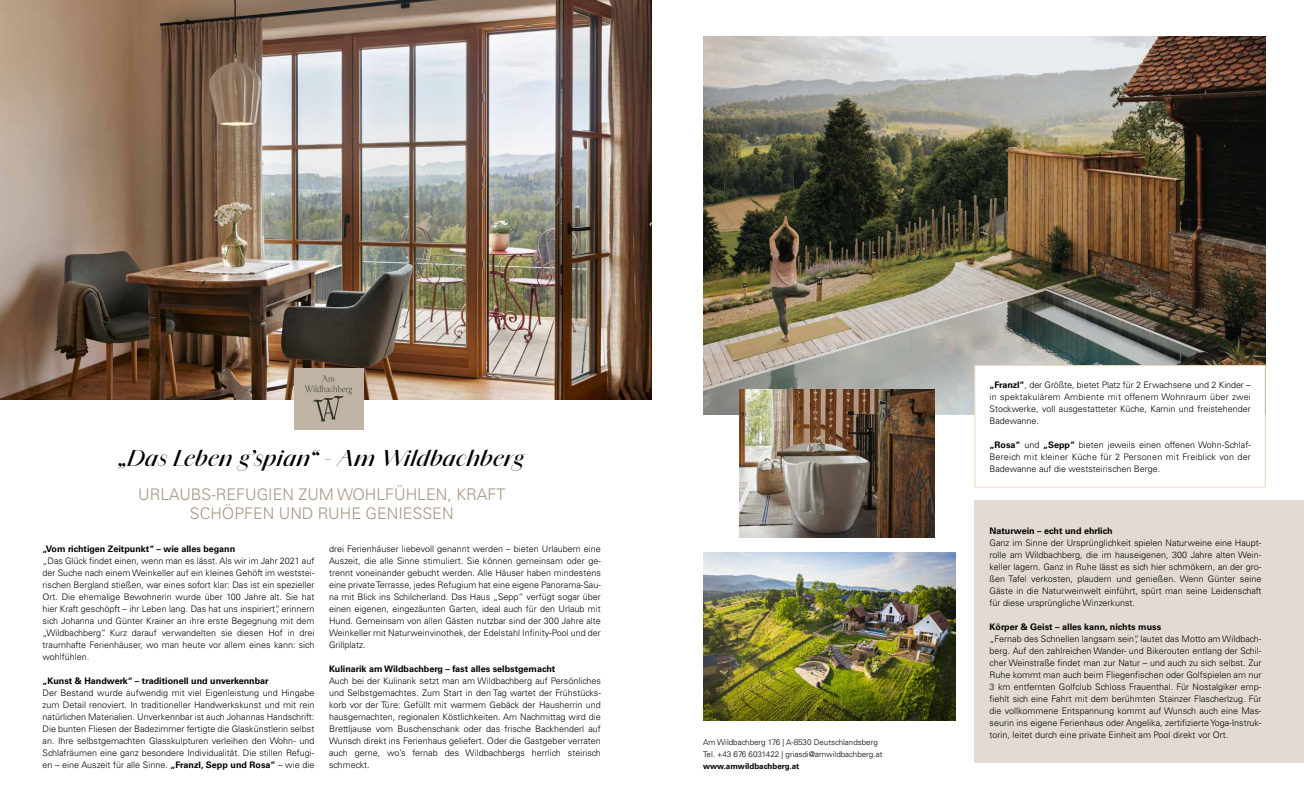
<style>
.page{position:relative;width:1304px;height:808px;background:#fff}
.page>*{position:absolute;margin:0;border:0;box-sizing:border-box;transform-origin:0 0}
.t1{font:italic 500 21px "Amandine";letter-spacing:.03em;color:#000}
.t2{font:300 16px/19px "Univers";color:#a69582;text-align:center}
.t3{font:300 9px/12px "Univers";color:#000;text-align:justify}
.t4{font:700 9px "Univers";color:#000}
.t5{font:300 8px/12px "Univers";color:#000}
.t6{font:700 8px "Univers";color:#000}
.s1{font-weight:700}
</style>
<div class="page">
<div style="left:975px;top:500px;width:329px;height:263px;background:#e3dbd3"></div>
<img style="left:0;top:0;width:652px;height:399px">
<img style="left:703px;top:36px;width:563px;height:379px">
<img style="left:294px;top:369px;width:70px;height:61px">
<div style="left:974px;top:365px;width:292px;height:123px;background:#fff;border:1px solid #eadbc3"></div>
<img style="left:703px;top:553px;width:252px;height:168px">
<img style="left:740px;top:389px;width:194px;height:149px">
<h1 class="t1" style="left:120px;top:443px;width:406px">„Das Leben g’spian“ - Am Wildbachberg</h1>
<h2 class="t2" style="left:138px;top:485px;width:369px">URLAUBS-REFUGIEN ZUM WOHLFÜHLEN, KRAFT<br>SCHÖPFEN UND RUHE GENIESSEN</h2>
<p class="t4" style="left:43px;top:544px;width:194px">„Vom richtigen Zeitpunkt“ – wie alles begann</p>
<p class="t3" style="left:43px;top:555px;width:273px">„Das Glück findet einen, wenn man es lässt. Als wir im Jahr 2021 auf der Suche nach einem Weinkeller auf ein kleines Gehöft im weststei&shy;rischen Bergland stießen, war eines sofort klar: Das ist ein spezieller Ort. Die ehemalige Bewohnerin wurde über 100 Jahre alt. Sie hat hier Kraft geschöpft – ihr Leben lang. Das hat uns inspiriert“, erinnern sich Johanna und Günter Krainer an ihre erste Begegnung mit dem „Wildbachberg“. Kurz darauf verwandelten sie diesen Hof in drei traumhafte Ferienhäuser, wo man heute vor allem eines kann: sich wohlfühlen.</p>
<p class="t4" style="left:43px;top:676px;width:228px">„Kunst &amp; Handwerk“ – traditionell und unverkennbar</p>
<p class="t3" style="left:43px;top:687px;width:273px">Der Bestand wurde aufwendig mit viel Eigenleistung und Hingabe zum Detail renoviert. In traditioneller Handwerkskunst und mit rein natürlichen Materialien. Unverkennbar ist auch Johannas Handschrift:<br>Die bunten Fliesen der Badezimmer fertigte die Glaskünstlerin selbst an. Ihre selbstgemachten Glasskulpturen verleihen den Wohn- und Schlafräumen eine ganz besondere Individualität. Die stillen Refugi&shy;en – eine Auszeit für alle Sinne. <span class="s1">„Franzl, Sepp und Rosa“</span> – wie die</p>
<p class="t3" style="left:329px;top:543px;width:273px">drei Ferienhäuser liebevoll genannt werden – bieten Urlaubern eine Auszeit, die alle Sinne stimuliert. Sie können gemeinsam oder ge&shy;trennt voneinander gebucht werden. Alle Häuser haben mindestens eine private Terrasse, jedes Refugium hat eine eigene Panorama-Sau&shy;na mit Blick ins Schilcherland. Das Haus „Sepp“ verfügt sogar über einen eigenen, eingezäunten Garten, ideal auch für den Urlaub mit Hund. Gemeinsam von allen Gästen nutzbar sind der 300 Jahre alte Weinkeller mit Naturweinvinothek, der Edelstahl Infinity-Pool und der Grillplatz.</p>
<p class="t4" style="left:329px;top:664px;width:228px">Kulinarik am Wildbachberg – fast alles selbstgemacht</p>
<p class="t3" style="left:329px;top:675px;width:273px">Auch bei der Kulinarik setzt man am Wildbachberg auf Persönliches und Selbstgemachtes. Zum Start in den Tag wartet der Frühstücks&shy;korb vor der Türe: Gefüllt mit warmem Gebäck der Hausherrin und hausgemachten, regionalen Köstlichkeiten. Am Nachmittag wird die Brettljause vom Buschenschank oder das frische Backhenderl auf Wunsch direkt ins Ferienhaus geliefert. Oder die Gastgeber verraten auch gerne, wo’s fernab des Wildbachbergs herrlich steirisch schmeckt.</p>
<p class="t5" style="left:703px;top:736px;width:181px">Am Wildbachberg 176 | A-8530 Deutschlandsberg<br>Tel. +43 676 6031422 | griasdi@amwildbachberg.at</p>
<p class="t6" style="left:703px;top:762px;width:98px">www.amwildbachberg.at</p>
<p class="t3" style="left:990px;top:379px;width:263px"><span class="s1">„Franzl“</span>, der Größte, bietet Platz für 2 Erwachsene und 2 Kinder – in spektakulärem Ambiente mit offenem Wohnraum über zwei Stockwerke, voll ausgestatteter Küche, Kamin und freistehender Badewanne.</p>
<p class="t3" style="left:990px;top:439px;width:263px"><span class="s1">„Rosa“</span> und <span class="s1">„Sepp“</span> bieten jeweils einen offenen Wohn-Schlaf-Bereich mit kleiner Küche für 2 Personen mit Freiblick von der Badewanne auf die weststeirischen Berge.</p>
<p class="t4" style="left:990px;top:525px;width:124px">Naturwein – echt und ehrlich</p>
<p class="t3" style="left:990px;top:537px;width:273px">Ganz im Sinne der Ursprünglichkeit spielen Naturweine eine Haupt&shy;rolle am Wildbachberg, die im hauseigenen, 300 Jahre alten Wein&shy;keller lagern. Ganz in Ruhe lässt es sich hier schmökern, an der gro&shy;ßen Tafel verkosten, plaudern und genießen. Wenn Günter seine Gäste in die Naturweinwelt einführt, spürt man seine Leidenschaft für diese ursprüngliche Winzerkunst.</p>
<p class="t4" style="left:990px;top:621px;width:173px">Körper &amp; Geist – alles kann, nichts muss</p>
<p class="t3" style="left:990px;top:633px;width:273px">„Fernab des Schnellen langsam sein“, lautet das Motto am Wildbach&shy;berg. Auf den zahlreichen Wander- und Bikerouten entlang der Schil&shy;cher Weinstraße findet man zur Natur – und auch zu sich selbst. Zur Ruhe kommt man auch beim Fliegenfischen oder Golfspielen am nur 3 km entfernten Golfclub Schloss Frauenthal. Für Nostalgiker emp&shy;fiehlt sich eine Fahrt mit dem berühmten Stainzer Flascherlzug. Für die vollkommene Entspannung kommt auf Wunsch auch eine Mas&shy;seurin ins eigene Ferienhaus oder Angelika, zertifizierte Yoga-Instruk&shy;torin, leitet durch eine private Einheit am Pool direkt vor Ort.</p>
</div>
